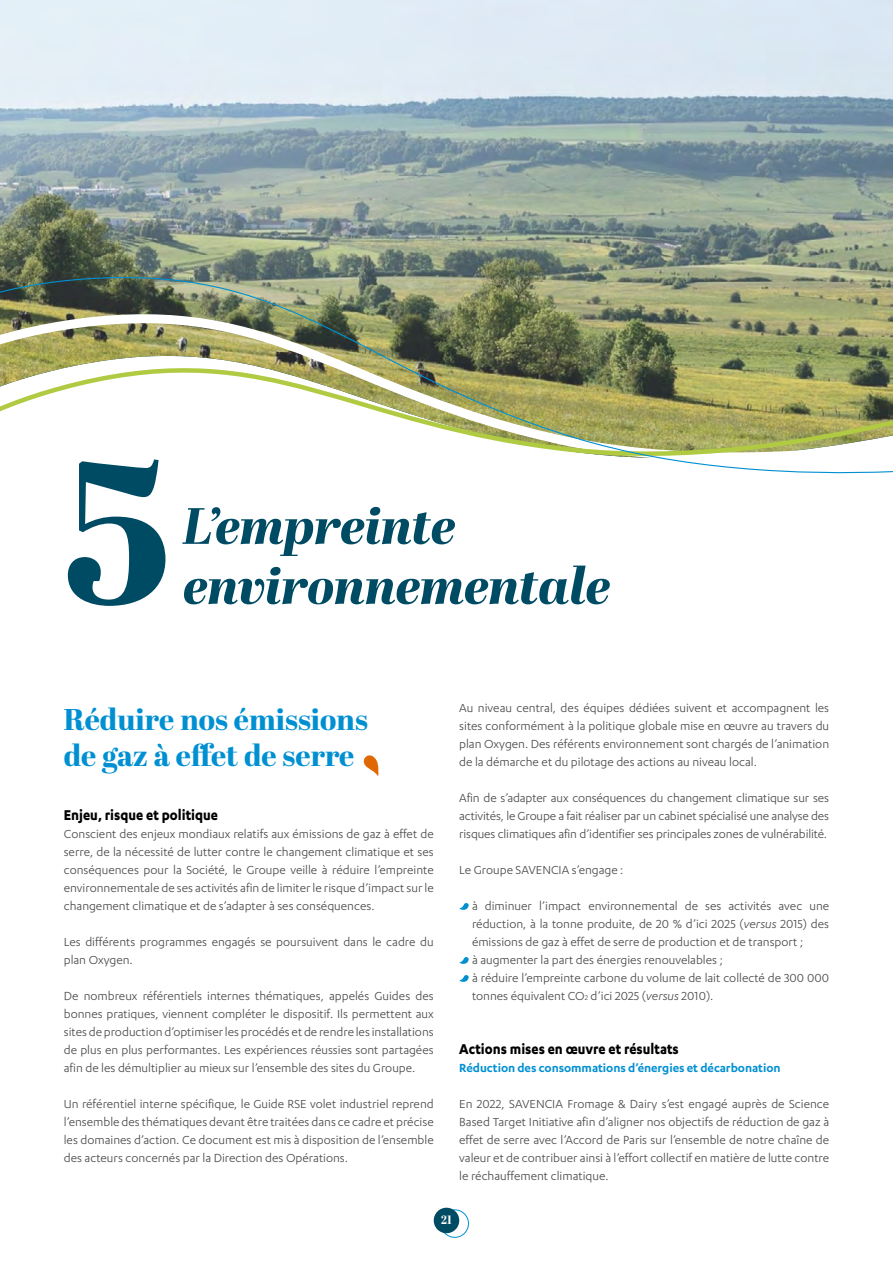
<style>
.page{position:relative;width:893px;height:1263px;background:#fff}
.page>*{position:absolute;margin:0;border:0;box-sizing:border-box;transform-origin:0 0}
.t1{font:800 203.4px "Abril Display";color:#004b64}
.t2{font:italic 800 51px "Abril Display";letter-spacing:-.01em;color:#004b64}
.t3{font:800 30px/36px "Abril Display";color:#0090d2}
.t4{font:700 16.5px "Karbon";color:#000;scale:.9 1}
.t5{font:13.5px/18px "Karbon";color:#4a4a49;text-align:justify}
.t6{font:600 13.5px "Karbon";letter-spacing:-.005em;color:#0090d2}
.t7{font:800 12px "Abril Display";color:#fff;scale:.9 1}
.s1{font-style:italic}
.s2{font-size:7.8px}
</style>
<div class="page">
<img style="left:0;top:0;width:893px;height:269px">
<img style="left:0;top:269px;width:893px;height:205px">
<svg style="left:459px;top:903px;width:10px;height:7px"></svg>
<svg style="left:459px;top:957px;width:10px;height:7px"></svg>
<svg style="left:459px;top:975px;width:10px;height:7px"></svg>
<svg style="left:363px;top:755px;width:16px;height:21px"></svg>
<div style="left:441px;top:1209px;width:28px;height:29px;border:1px solid #0090d2;border-radius:50%"></div>
<div style="left:434px;top:1208px;width:25px;height:25px;background:#004b64;border-radius:50%"></div>
<h1 class="t1" style="left:64px;top:390px;width:110px">5</h1>
<h2 class="t2" style="left:183px;top:490px;width:274px">L’empreinte</h2>
<h2 class="t2" style="left:183px;top:550px;width:429px">environnementale</h2>
<h3 class="t3" style="left:64px;top:703px;width:306px">Réduire nos émissions de gaz à effet de serre</h3>
<p class="t4" style="left:64px;top:805px;width:173px">Enjeu, risque et politique</p>
<p class="t5" style="left:64px;top:824px;width:371px">Conscient des enjeux mondiaux relatifs aux émissions de gaz à effet de serre, de la nécessité de lutter contre le changement climatique et ses conséquences pour la Société, le Groupe veille à réduire l’empreinte environnementale de ses activités afin de limiter le risque d’impact sur le changement climatique et de s’adapter à ses conséquences.</p>
<p class="t5" style="left:64px;top:932px;width:371px">Les différents programmes engagés se poursuivent dans le cadre du plan Oxygen.</p>
<p class="t5" style="left:64px;top:986px;width:371px">De nombreux référentiels internes thématiques, appelés Guides des bonnes pratiques, viennent compléter le dispositif. Ils permettent aux sites de production d’optimiser les procédés et de rendre les installations de plus en plus performantes. Les expériences réussies sont partagées afin de les démultiplier au mieux sur l’ensemble des sites du Groupe.</p>
<p class="t5" style="left:64px;top:1094px;width:371px">Un référentiel interne spécifique, le Guide RSE volet industriel reprend l’ensemble des thématiques devant être traitées dans ce cadre et précise les domaines d’action. Ce document est mis à disposition de l’ensemble des acteurs concernés par la Direction des Opérations.</p>
<p class="t5" style="left:459px;top:698px;width:371px">Au niveau central, des équipes dédiées suivent et accompagnent les sites conformément à la politique globale mise en œuvre au travers du plan Oxygen. Des référents environnement sont chargés de l’animation de la démarche et du pilotage des actions au niveau local.</p>
<p class="t5" style="left:459px;top:788px;width:371px">Afin de s’adapter aux conséquences du changement climatique sur ses activités, le Groupe a fait réaliser par un cabinet spécialisé une analyse des risques climatiques afin d’identifier ses principales zones de vulnérabilité.</p>
<p class="t5" style="left:459px;top:860px;width:166px">Le Groupe SAVENCIA s’engage :</p>
<p class="t5" style="left:472px;top:896px;width:359px;text-align:left">à diminuer l’impact environnemental de ses activités avec une réduction, à la tonne produite, de 20 % d’ici 2025 (<span class="s1">versus</span> 2015) des émissions de gaz à effet de serre de production et de transport ;<br>à augmenter la part des énergies renouvelables ;<br>à réduire l’empreinte carbone du volume de lait collecté de 300 000 tonnes équivalent CO<span class="s2">2</span> d’ici 2025 (<span class="s1">versus</span> 2010).</p>
<p class="t4" style="left:459px;top:1039px;width:245px">Actions mises en œuvre et résultats</p>
<p class="t6" style="left:459px;top:1060px;width:323px">Réduction des consommations d’énergies et décarbonation</p>
<p class="t5" style="left:459px;top:1094px;width:371px">En 2022, SAVENCIA Fromage &amp; Dairy s’est engagé auprès de Science Based Target Initiative afin d’aligner nos objectifs de réduction de gaz à effet de serre avec l’Accord de Paris sur l’ensemble de notre chaîne de valeur et de contribuer ainsi à l’effort collectif en matière de lutte contre le réchauffement climatique.</p>
<p class="t7" style="left:441px;top:1211px;width:13px">21</p>
</div>
